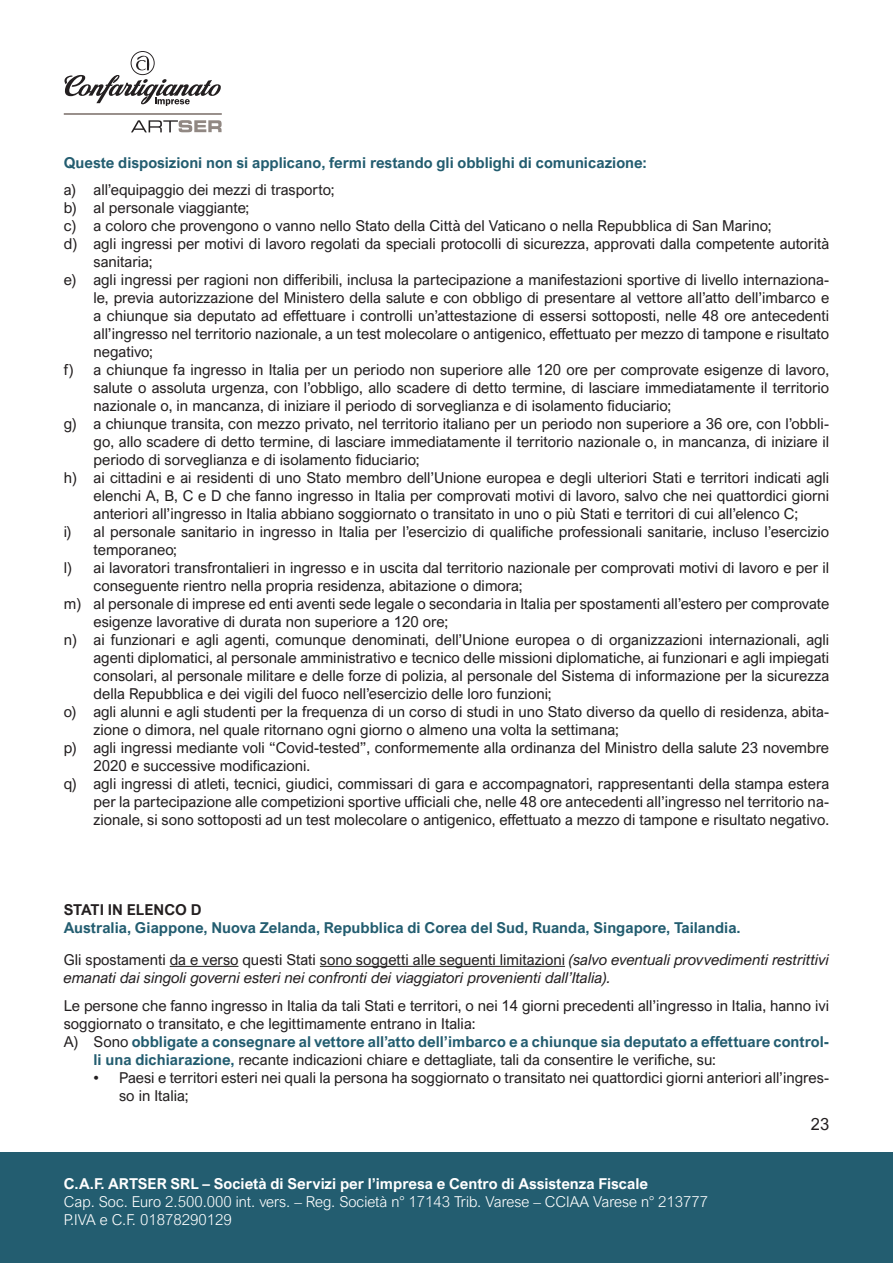
<style>
.page{position:relative;width:893px;height:1263px;background:#fff}
.page>*{position:absolute;margin:0;border:0;box-sizing:border-box;transform-origin:0 0}
.t1{font:16.5px "Arial Nova";color:#231f20}
.testo_paragrafo{font:15px/18px "Arial Nova";color:#231f20}
.testo_paragrafo-2{font:700 15px/18px "Arial Nova";color:#235d70}
.testo_paragrafo-3{font:italic 15px/18px "Arial Nova";color:#231f20}
.t2{font:300 15px/18px "Arial Nova";color:#fff}
.t3{font:700 15px "Arial Nova";color:#fff}
.titolo_paragrafo{font:700 15px "Arial Nova";color:#231f20}
.s1{font-style:normal}
.s2{font-weight:400;color:#231f20}
</style>
<div class="page">
<svg style="left:131px;top:120px;width:91px;height:12px"></svg>
<hr style="left:64px;top:113px;width:158px;height:2px;background:#918883">
<svg style="left:64px;top:51px;width:157px;height:55px"></svg>
<div style="left:0;top:1152px;width:893px;height:111px;background:#235d70"></div>
<hr style="left:170px;top:966px;width:68px;height:1px;background:#231f20">
<hr style="left:320px;top:966px;width:245px;height:1px;background:#231f20">
<p class="testo_paragrafo-2" style="left:64px;top:154px;width:585px">Queste disposizioni non si applicano, fermi restando gli obblighi di comunicazione:</p>
<p class="testo_paragrafo" style="left:64px;top:181px;width:272px">a) all’equipaggio dei mezzi di trasporto;</p>
<p class="testo_paragrafo" style="left:64px;top:199px;width:187px">b) al personale viaggiante;</p>
<p class="testo_paragrafo" style="left:64px;top:217px;width:709px">c) a coloro che provengono o vanno nello Stato della Città del Vaticano o nella Repubblica di San Marino;</p>
<p class="testo_paragrafo" style="left:94px;top:235px;width:737px;text-indent:-30px">d) agli ingressi per motivi di lavoro regolati da speciali protocolli di sicurezza, approvati dalla competente autorità sanitaria;</p>
<p class="testo_paragrafo" style="left:94px;top:271px;width:737px;text-align:justify;text-indent:-30px">e) agli ingressi per ragioni non differibili, inclusa la partecipazione a manifestazioni sportive di livello internaziona&shy;le, previa autorizzazione del Ministero della salute e con obbligo di presentare al vettore all’atto dell’imbarco e a chiunque sia deputato ad effettuare i controlli un’attestazione di essersi sottoposti, nelle 48 ore antecedenti all’ingresso nel territorio nazionale, a un test molecolare o antigenico, effettuato per mezzo di tampone e risultato negativo;</p>
<p class="testo_paragrafo" style="left:94px;top:361px;width:737px;text-align:justify;text-indent:-30px">f) a chiunque fa ingresso in Italia per un periodo non superiore alle 120 ore per comprovate esigenze di lavoro, salute o assoluta urgenza, con l’obbligo, allo scadere di detto termine, di lasciare immediatamente il territorio nazionale o, in mancanza, di iniziare il periodo di sorveglianza e di isolamento fiduciario;</p>
<p class="testo_paragrafo" style="left:94px;top:415px;width:737px;text-align:justify;text-indent:-30px">g) a chiunque transita, con mezzo privato, nel territorio italiano per un periodo non superiore a 36 ore, con l’obbli&shy;go, allo scadere di detto termine, di lasciare immediatamente il territorio nazionale o, in mancanza, di iniziare il periodo di sorveglianza e di isolamento fiduciario;</p>
<p class="testo_paragrafo" style="left:94px;top:469px;width:737px;text-align:justify;text-indent:-30px">h) ai cittadini e ai residenti di uno Stato membro dell’Unione europea e degli ulteriori Stati e territori indicati agli elenchi A, B, C e D che fanno ingresso in Italia per comprovati motivi di lavoro, salvo che nei quattordici giorni anteriori all’ingresso in Italia abbiano soggiornato o transitato in uno o più Stati e territori di cui all’elenco C;</p>
<p class="testo_paragrafo" style="left:94px;top:523px;width:737px;text-indent:-30px">i) al personale sanitario in ingresso in Italia per l’esercizio di qualifiche professionali sanitarie, incluso l’esercizio temporaneo;</p>
<p class="testo_paragrafo" style="left:94px;top:559px;width:737px;text-indent:-30px">l) ai lavoratori transfrontalieri in ingresso e in uscita dal territorio nazionale per comprovati motivi di lavoro e per il conseguente rientro nella propria residenza, abitazione o dimora;</p>
<p class="testo_paragrafo" style="left:94px;top:595px;width:737px;text-indent:-30px">m) al personale di imprese ed enti aventi sede legale o secondaria in Italia per spostamenti all’estero per comprovate esigenze lavorative di durata non superiore a 120 ore;</p>
<p class="testo_paragrafo" style="left:94px;top:631px;width:737px;text-align:justify;text-indent:-30px">n) ai funzionari e agli agenti, comunque denominati, dell’Unione europea o di organizzazioni internazionali, agli agenti diplomatici, al personale amministrativo e tecnico delle missioni diplomatiche, ai funzionari e agli impiegati consolari, al personale militare e delle forze di polizia, al personale del Sistema di informazione per la sicurezza della Repubblica e dei vigili del fuoco nell’esercizio delle loro funzioni;</p>
<p class="testo_paragrafo" style="left:94px;top:703px;width:737px;text-indent:-30px">o) agli alunni e agli studenti per la frequenza di un corso di studi in uno Stato diverso da quello di residenza, abita&shy;zione o dimora, nel quale ritornano ogni giorno o almeno una volta la settimana;</p>
<p class="testo_paragrafo" style="left:94px;top:739px;width:737px;text-indent:-30px">p) agli ingressi mediante voli “Covid-tested”, conformemente alla ordinanza del Ministro della salute 23 novembre<br>2020 e successive modificazioni.</p>
<p class="testo_paragrafo" style="left:94px;top:775px;width:737px;text-align:justify;text-indent:-30px">q) agli ingressi di atleti, tecnici, giudici, commissari di gara e accompagnatori, rappresentanti della stampa estera per la partecipazione alle competizioni sportive ufficiali che, nelle 48 ore antecedenti all’ingresso nel territorio na&shy;zionale, si sono sottoposti ad un test molecolare o antigenico, effettuato a mezzo di tampone e risultato negativo.</p>
<p class="titolo_paragrafo" style="left:64px;top:901px;width:139px">STATI IN ELENCO D</p>
<p class="testo_paragrafo-2" style="left:64px;top:919px;width:678px">Australia, Giappone, Nuova Zelanda, Repubblica di Corea del Sud, Ruanda, Singapore, Tailandia.</p>
<p class="testo_paragrafo-3" style="left:64px;top:950px;width:767px"><span class="s1">Gli spostamenti da e verso questi Stati sono soggetti alle seguenti limitazioni</span> (salvo eventuali provvedimenti restrittivi emanati dai singoli governi esteri nei confronti dei viaggiatori provenienti dall’Italia).</p>
<p class="testo_paragrafo" style="left:64px;top:997px;width:767px">Le persone che fanno ingresso in Italia da tali Stati e territori, o nei 14 giorni precedenti all’ingresso in Italia, hanno ivi soggiornato o transitato, e che legittimamente entrano in Italia:</p>
<p class="testo_paragrafo-2" style="left:94px;top:1033px;width:737px;text-indent:-30px"><span class="s2">A) Sono</span> obbligate a consegnare al vettore all’atto dell’imbarco e a chiunque sia deputato a effettuare control&shy;li una dichiarazione, <span class="s2">recante indicazioni chiare e dettagliate, tali da consentire le verifiche, su:</span></p>
<p class="testo_paragrafo" style="left:119px;top:1069px;width:712px;text-indent:-26px">• Paesi e territori esteri nei quali la persona ha soggiornato o transitato nei quattordici giorni anteriori all’ingres&shy;so in Italia;</p>
<p class="t3" style="left:64px;top:1175px;width:586px">C.A.F. ARTSER SRL – Società di Servizi per l’impresa e Centro di Assistenza Fiscale</p>
<p class="t2" style="left:64px;top:1192px;width:646px">Cap. Soc. Euro 2.500.000 int. vers. – Reg. Società n° 17143 Trib. Varese – CCIAA Varese n° 213777<br>P.IVA e C.F. 01878290129</p>
<p class="t1" style="left:811px;top:1115px;width:20px">23</p>
</div>
